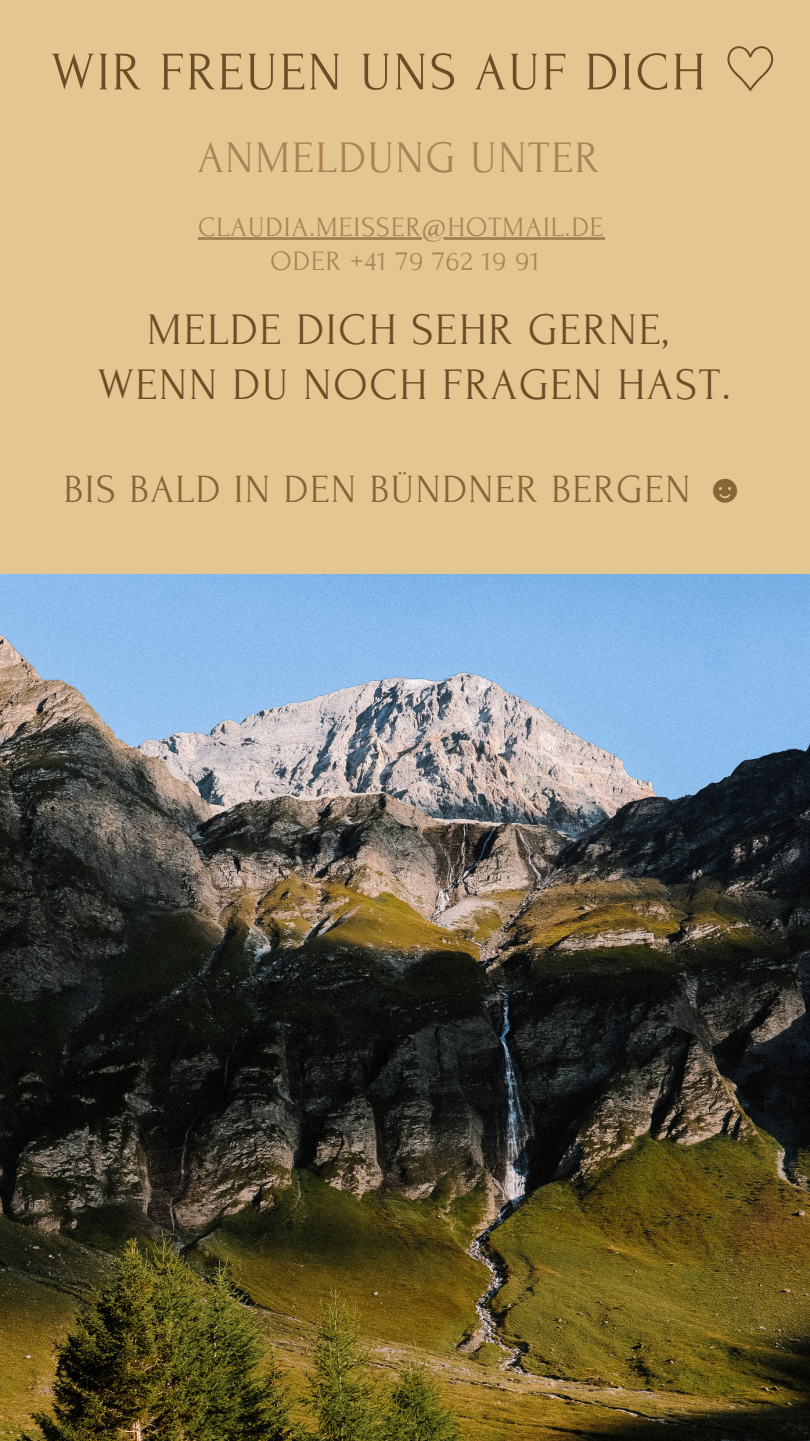
<style>
.page{position:relative;width:810px;height:1441px;background:#fff}
.page>*{position:absolute;margin:0;border:0;box-sizing:border-box;transform-origin:0 0}
.t1{font:54px "Forum";letter-spacing:.04em;color:#6b4e28}
.t2{font:44.9px/54.8px "Forum";letter-spacing:.04em;color:#6b4e28;text-align:center}
.t3{font:44.9px "Forum";letter-spacing:.04em;color:#aa8354}
.t4{font:40px "Forum";letter-spacing:.04em;color:#886537}
.t5{font:28px "Forum";letter-spacing:.04em;color:#aa8354}
.s1{font-family:"Noto Sans CJ Ksc"}
.s2{font-family:"Liberation Serif"}
</style>
<div class="page">
<div style="left:0;top:0;width:810px;height:1440px;background:#e4c690"></div>
<img style="left:0;top:574px;width:810px;height:866px">
<hr style="left:198px;top:238px;width:407px;height:2px;background:#aa8354">
<h2 class="t1" style="left:51px;top:43px;width:727px">WIR FREUEN UNS AUF DICH <span class="s1">♡</span></h2>
<p class="t3" style="left:197px;top:133px;width:403px">ANMELDUNG UNTER</p>
<h3 class="t5" style="left:198px;top:212px;width:407px">CLAUDIA.MEISSER@HOTMAIL.DE</h3>
<p class="t5" style="left:271px;top:246px;width:270px">ODER +41 79 762 19 91</p>
<p class="t2" style="left:98px;top:303px;width:635px">MELDE DICH SEHR GERNE,<br>WENN DU NOCH FRAGEN HAST.</p>
<h2 class="t4" style="left:64px;top:467px;width:684px">BIS BALD IN DEN BÜNDNER BERGEN <span class="s2">☻</span></h2>
</div>
